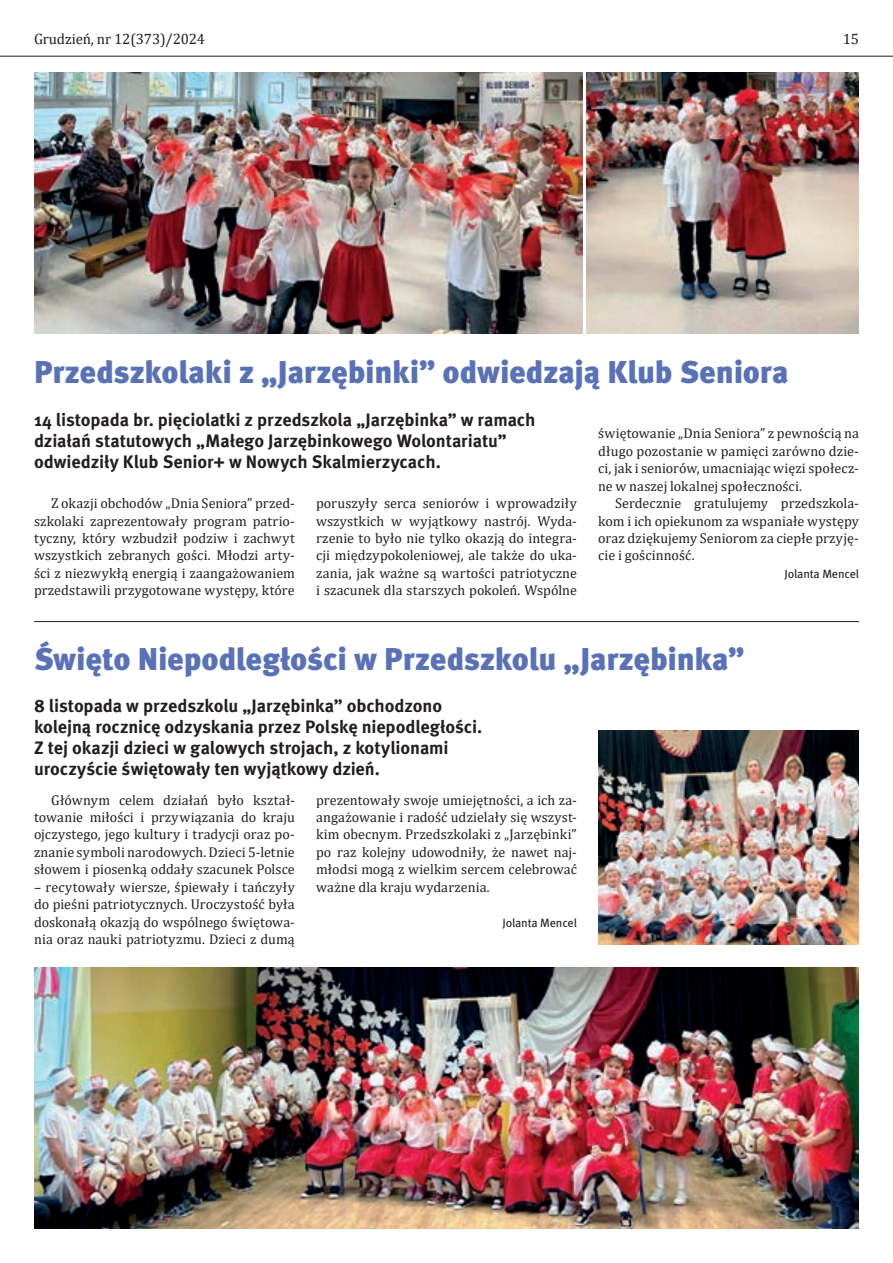
<style>
.page{position:relative;width:893px;height:1263px;background:#fff}
.page>*{position:absolute;margin:0;border:0;box-sizing:border-box;transform-origin:0 0}
.t1{font:900 31.5px "Meta Pro";letter-spacing:-.005em;color:#5971b7}
.t2{font:700 18px/21px "Meta Pro";letter-spacing:-.005em;color:#231f20}
.t3{font:15px "Cambria";letter-spacing:-.01em;color:#231f20}
.t4{font:14.25px/17.4px "Cambria";letter-spacing:.005em;color:#231f20;text-align:justify}
.t5{font:12px "Meta Pro";letter-spacing:-.01em;color:#231f20}
</style>
<div class="page">
<img style="left:34px;top:72px;width:549px;height:262px">
<img style="left:34px;top:967px;width:825px;height:262px">
<img style="left:587px;top:72px;width:272px;height:262px">
<hr style="left:34px;top:621px;width:825px;height:1px;background:#231f20">
<img style="left:598px;top:730px;width:261px;height:214px">
<hr style="left:0;top:56px;width:893px;height:1px;background:#231f20">
<p class="t3" style="left:34px;top:30px;width:173px">Grudzień, nr 12(373)/2024</p>
<p class="t3" style="left:843px;top:30px;width:18px">15</p>
<h1 class="t1" style="left:34px;top:353px;width:756px">Przedszkolaki z „Jarzębinki” odwiedzają Klub Seniora</h1>
<p class="t2" style="left:34px;top:408px;width:503px">14 listopada br. pięciolatki z przedszkola „Jarzębinka” w ramach działań statutowych „Małego Jarzębinkowego Wolontariatu” odwiedziły Klub Senior+ w Nowych Skalmierzycach.</p>
<p class="t4" style="left:34px;top:494px;width:262px;text-indent:17px">Z okazji obchodów „Dnia Seniora” przed&shy;szkolaki zaprezentowały program patrio&shy;tyczny, który wzbudził podziw i zachwyt wszystkich zebranych gości. Młodzi arty&shy;ści z niezwykłą energią i zaangażowaniem przedstawili przygotowane występy, które</p>
<p class="t4" style="left:316px;top:494px;width:262px">poruszyły serca seniorów i wprowadziły wszystkich w wyjątkowy nastrój. Wyda&shy;rzenie to było nie tylko okazją do integra&shy;cji międzypokoleniowej, ale także do uka&shy;zania, jak ważne są wartości patriotyczne i szacunek dla starszych pokoleń. Wspólne</p>
<p class="t4" style="left:598px;top:425px;width:262px">świętowanie „Dnia Seniora” z pewnością na długo pozostanie w pamięci zarówno dzie&shy;ci, jak i seniorów, umacniając więzi społecz&shy;ne w naszej lokalnej społeczności.</p>
<p class="t4" style="left:598px;top:494px;width:262px;text-indent:17px">Serdecznie gratulujemy przedszkola&shy;kom i ich opiekunom za wspaniałe występy oraz dziękujemy Seniorom za ciepłe przyję&shy;cie i gościnność.</p>
<p class="t5" style="left:784px;top:566px;width:76px">Jolanta Mencel</p>
<h1 class="t1" style="left:34px;top:639px;width:712px">Święto Niepodległości w Przedszkolu „Jarzębinka”</h1>
<p class="t2" style="left:34px;top:694px;width:450px">8 listopada w przedszkolu „Jarzębinka” obchodzono kolejną rocznicę odzyskania przez Polskę niepodległości.<br>Z tej okazji dzieci w galowych strojach, z kotylionami uroczyście świętowały ten wyjątkowy dzień.</p>
<p class="t4" style="left:34px;top:791px;width:262px;text-indent:17px">Głównym celem działań było kształ&shy;towanie miłości i przywiązania do kraju ojczystego, jego kultury i tradycji oraz po&shy;znanie symboli narodowych. Dzieci 5-letnie słowem i piosenką oddały szacunek Polsce</p>
<p class="t4" style="left:34px;top:878px;width:262px">– recytowały wiersze, śpiewały i tańczyły do pieśni patriotycznych. Uroczystość była doskonałą okazją do wspólnego świętowa&shy;nia oraz nauki patriotyzmu. Dzieci z dumą</p>
<p class="t4" style="left:316px;top:791px;width:262px">prezentowały swoje umiejętności, a ich za&shy;angażowanie i radość udzielały się wszyst&shy;kim obecnym. Przedszkolaki z „Jarzębinki” po raz kolejny udowodniły, że nawet naj&shy;młodsi mogą z wielkim sercem celebrować ważne dla kraju wydarzenia.</p>
<p class="t5" style="left:502px;top:915px;width:76px">Jolanta Mencel</p>
</div>
